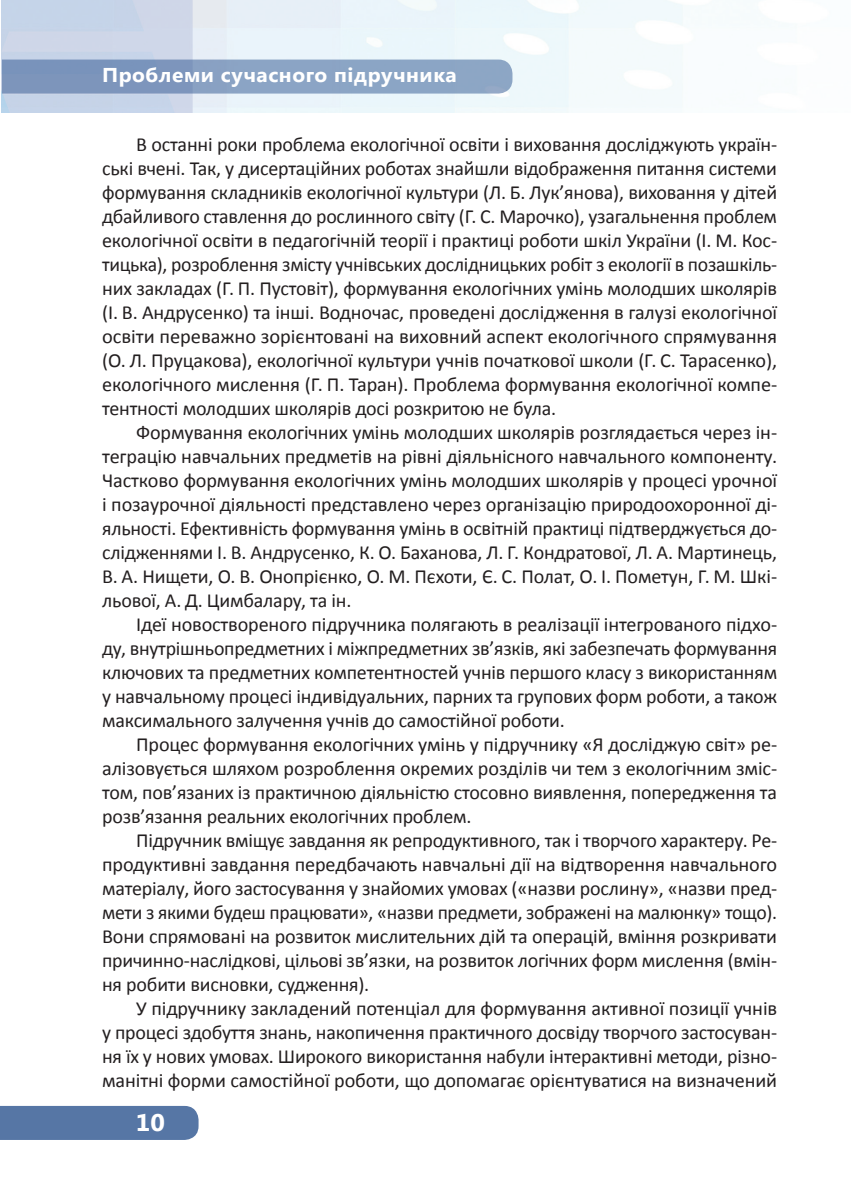
<style>
.page{position:relative;width:851px;height:1191px;background:#fff}
.page>*{position:absolute;margin:0;border:0;box-sizing:border-box;transform-origin:0 0}
.t1{font:700 24px "Segoe UI";color:#fff;scale:1.05 1}
.Main{font:20px/24px "Calibri";letter-spacing:-.01em;color:#231f20;text-align:justify}
.t2{font:700 20px "Segoe UI";letter-spacing:.025em;color:#fff;scale:1.05 1}
</style>
<div class="page">
<svg style="left:2px;top:60px;width:510px;height:34px;background:#869fc1"></svg>
<div style="left:0;top:1106px;width:198px;height:34px;background:#5676a5"></div>
<p class="t2" style="left:102px;top:61px;width:339px">Проблеми сучасного підручника</p>
<p class="Main" style="left:102px;top:132px;width:676px;text-indent:34px">В останні роки проблема екологічної освіти і виховання досліджують україн&shy;ські вчені. Так, у дисертаційних роботах знайшли відображення питання системи формування складників екологічної культури (Л. Б. Лук’янова), виховання у дітей дбайливого ставлення до рослинного світу (Г. С. Марочко), узагальнення проблем екологічної освіти в педагогічній теорії і практиці роботи шкіл України (І. М. Кос&shy;тицька), розроблення змісту учнівських дослідницьких робіт з екології в позашкіль&shy;них закладах (Г. П. Пустовіт), формування екологічних умінь молодших школярів (І. В. Андрусенко) та інші. Водночас, проведені дослідження в галузі екологічної освіти переважно зорієнтовані на виховний аспект екологічного спрямування (О. Л. Пруцакова), екологічної культури учнів початкової школи (Г. С. Тарасенко), екологічного мислення (Г. П. Таран). Проблема формування екологічної компе&shy;тентності молодших школярів досі розкритою не була.</p>
<p class="Main" style="left:102px;top:420px;width:676px;text-indent:34px">Формування екологічних умінь молодших школярів розглядається через ін&shy;теграцію навчальних предметів на рівні діяльнісного навчального компоненту.<br>Частково формування екологічних умінь молодших школярів у процесі урочної і позаурочної діяльності представлено через організацію природоохоронної ді&shy;яльності. Ефективність формування умінь в освітній практиці підтверджується до&shy;слідженнями І. В. Андрусенко, К. О. Баханова, Л. Г. Кондратової, Л. А. Мартинець, В. А. Нищети, О. В. Онопрієнко, О. М. Пєхоти, Є. С. Полат, О. І. Пометун, Г. М. Шкі&shy;льової, А. Д. Цимбалару, та ін.</p>
<p class="Main" style="left:102px;top:612px;width:676px;text-indent:34px">Ідеї новоствореного підручника полягають в реалізації інтегрованого підхо&shy;ду, внутрішньопредметних і міжпредметних зв’язків, які забезпечать формування ключових та предметних компетентностей учнів першого класу з використанням у навчальному процесі індивідуальних, парних та групових форм роботи, а також максимального залучення учнів до самостійної роботи.</p>
<p class="Main" style="left:102px;top:732px;width:676px;text-indent:34px">Процес формування екологічних умінь у підручнику «Я досліджую світ» ре&shy;алізовується шляхом розроблення окремих розділів чи тем з екологічним зміс&shy;том, пов’язаних із практичною діяльністю стосовно виявлення, попередження та розв’язання реальних екологічних проблем.</p>
<p class="Main" style="left:102px;top:828px;width:676px;text-indent:34px">Підручник вміщує завдання як репродуктивного, так і творчого характеру. Ре&shy;продуктивні завдання передбачають навчальні дії на відтворення навчального матеріалу, його застосування у знайомих умовах («назви рослину», «назви пред&shy;мети з якими будеш працювати», «назви предмети, зображені на малюнку» тощо).<br>Вони спрямовані на розвиток мислительних дій та операцій, вміння розкривати причинно-наслідкові, цільові зв’язки, на розвиток логічних форм мислення (вмін&shy;ня робити висновки, судження).</p>
<p class="Main" style="left:102px;top:996px;width:676px;text-indent:34px">У підручнику закладений потенціал для формування активної позиції учнів у процесі здобуття знань, накопичення практичного досвіду творчого застосуван&shy;ня їх у нових умовах. Широкого використання набули інтерактивні методи, різно&shy;манітні форми самостійної роботи, що допомагає орієнтуватися на визначений</p>
<p class="t1" style="left:136px;top:1105px;width:29px">10</p>
</div>
